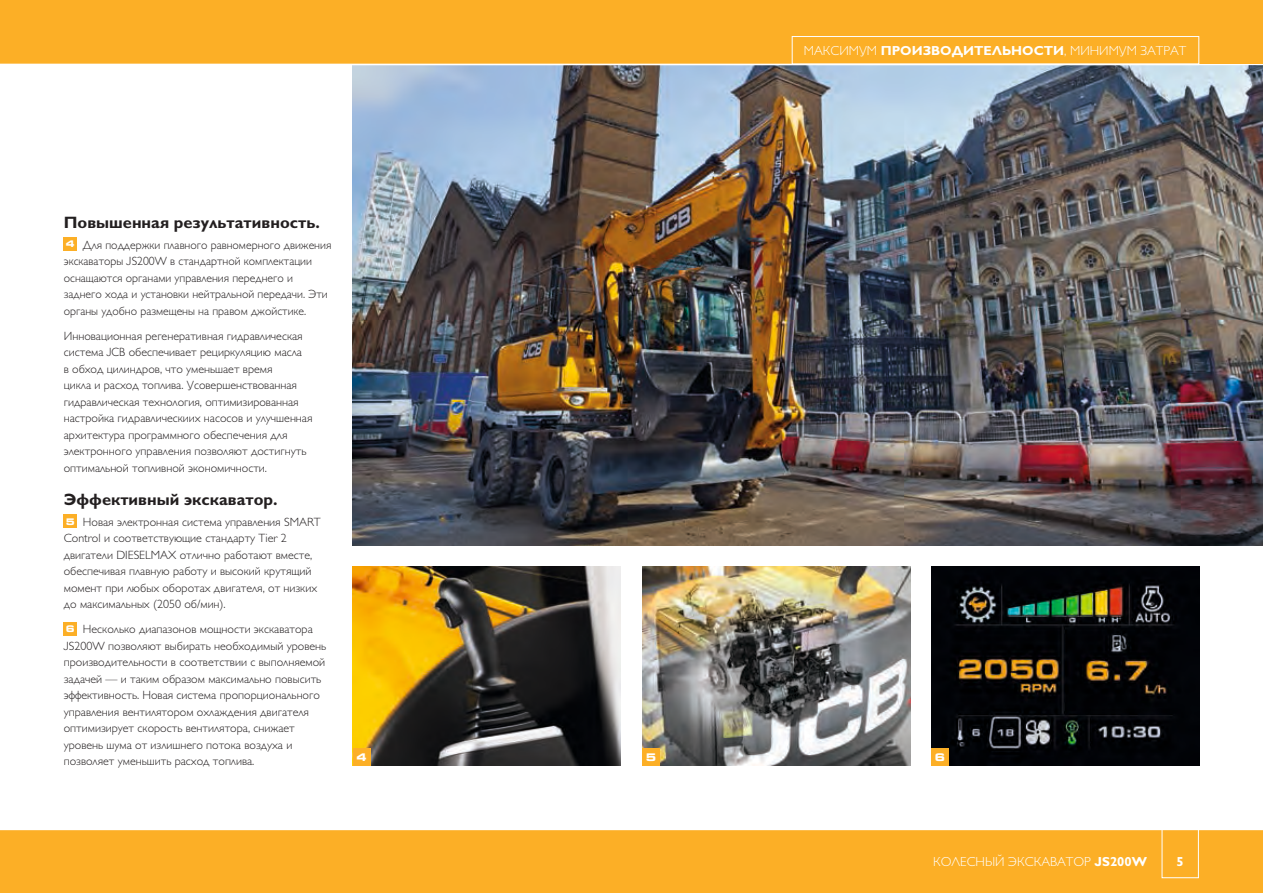
<style>
.page{position:relative;width:1263px;height:893px;background:#fff}
.page>*{position:absolute;margin:0;border:0;box-sizing:border-box;transform-origin:0 0}
.t1{font:700 16.5px "Gill Sans Cyr";color:#231f20}
.t2{font:300 13.2px "Gill Sans Cyr";color:#fff}
.t3{font:700 13.2px "Gill Sans Cyr";color:#fff}
.t4{font:300 12px/16.5px "Gill Sans Cyr";color:#231f20}
.t5{font:700 expanded 10.5px "Square 721 BT";color:#fff}
.s1{font-weight:700}
.s2{font-family:"Square 721 BT";font-weight:700;font-stretch:expanded;font-size:9.15px;color:#fff}
.s3{font-family:"JCB Euro"}
.s4{font-family:"JCB Euro";font-weight:700}
</style>
<div class="page">
<img style="left:353px;top:65px;width:910px;height:481px">
<div style="left:0;top:0;width:1263px;height:64px;background:#fcaf26"></div>
<div style="left:0;top:829px;width:1263px;height:64px;background:#fcaf26"></div>
<hr style="left:0;top:829px;width:1263px;height:1px;background:#fff">
<img style="left:353px;top:567px;width:268px;height:198px">
<div style="left:353px;top:748px;width:17px;height:17px;background:#fcaf26"></div>
<img style="left:642px;top:567px;width:268px;height:198px">
<img style="left:931px;top:567px;width:268px;height:198px">
<div style="left:642px;top:748px;width:17px;height:17px;background:#fcaf26"></div>
<div style="left:931px;top:748px;width:18px;height:17px;background:#fcaf26"></div>
<div style="left:792px;top:36px;width:407px;height:28px;border:1px solid #fff"></div>
<div style="left:1162px;top:819px;width:37px;height:59px;border:1px solid #fff"></div>
<div style="left:64px;top:237px;width:13px;height:13px;background:#fcaf26"></div>
<div style="left:64px;top:515px;width:13px;height:13px;background:#fcaf26"></div>
<div style="left:64px;top:622px;width:13px;height:13px;background:#fcaf26"></div>
<p class="t2" style="left:804px;top:43px;width:384px">МАКСИМУМ <span class="s1">ПРОИЗВОДИТЕЛЬНОСТИ</span>, МИНИМУМ ЗАТРАТ</p>
<h1 class="t1" style="left:64px;top:213px;width:258px">Повышенная результативность.</h1>
<p class="t4" style="left:64px;top:236px;width:269px"><span class="s2">4</span> Для поддержки плавного равномерного движения экскаваторы <span class="s3">J</span>S200W в стандартной комплектации оснащаются органами управления переднего и заднего хода и установки нейтральной передачи. Эти органы удобно размещены на правом джойстике.</p>
<p class="t4" style="left:64px;top:327px;width:250px">Инновационная регенеративная гидравлическая система <span class="s3">JCB</span> обеспечивает рециркуляцию масла<br>в обход цилиндров, что уменьшает время<br>цикла и расход топлива. Усовершенствованная гидравлическая технология, оптимизированная настройка гидравлическиих насосов и улучшенная архитектура программного обеспечения для электронного управления позволяют достигнуть оптимальной топливной экономичности.</p>
<h1 class="t1" style="left:64px;top:490px;width:215px">Эффективный экскаватор.</h1>
<p class="t4" style="left:64px;top:514px;width:259px"><span class="s2">5</span> Новая электронная система управления SMART Control и соответствующие стандарту Tier 2 двигатели DIESELMAX отлично работают вместе, обеспечивая плавную работу и высокий крутящий момент при любых оборотах двигателя, от низких до максимальных (2050 об/мин).</p>
<p class="t4" style="left:64px;top:621px;width:264px"><span class="s2">6</span> Несколько диапазонов мощности экскаватора <span class="s3">J</span>S200W позволяют выбирать необходимый уровень производительности в соответствии с выполняемой задачей — и таким образом максимально повысить эффективность. Новая система пропорционального управления вентилятором охлаждения двигателя оптимизирует скорость вентилятора, снижает уровень шума от излишнего потока воздуха и позволяет уменьшить расход топлива.</p>
<p class="t5" style="left:356px;top:751px;width:12px">4</p>
<p class="t5" style="left:646px;top:751px;width:12px">5</p>
<p class="t5" style="left:935px;top:751px;width:12px">6</p>
<p class="t2" style="left:933px;top:854px;width:216px">КОЛЕСНЫЙ ЭКСКАВАТОР <span class="s4">J</span><span class="s1">S200W</span></p>
<p class="t3" style="left:1176px;top:854px;width:9px">5</p>
</div>
